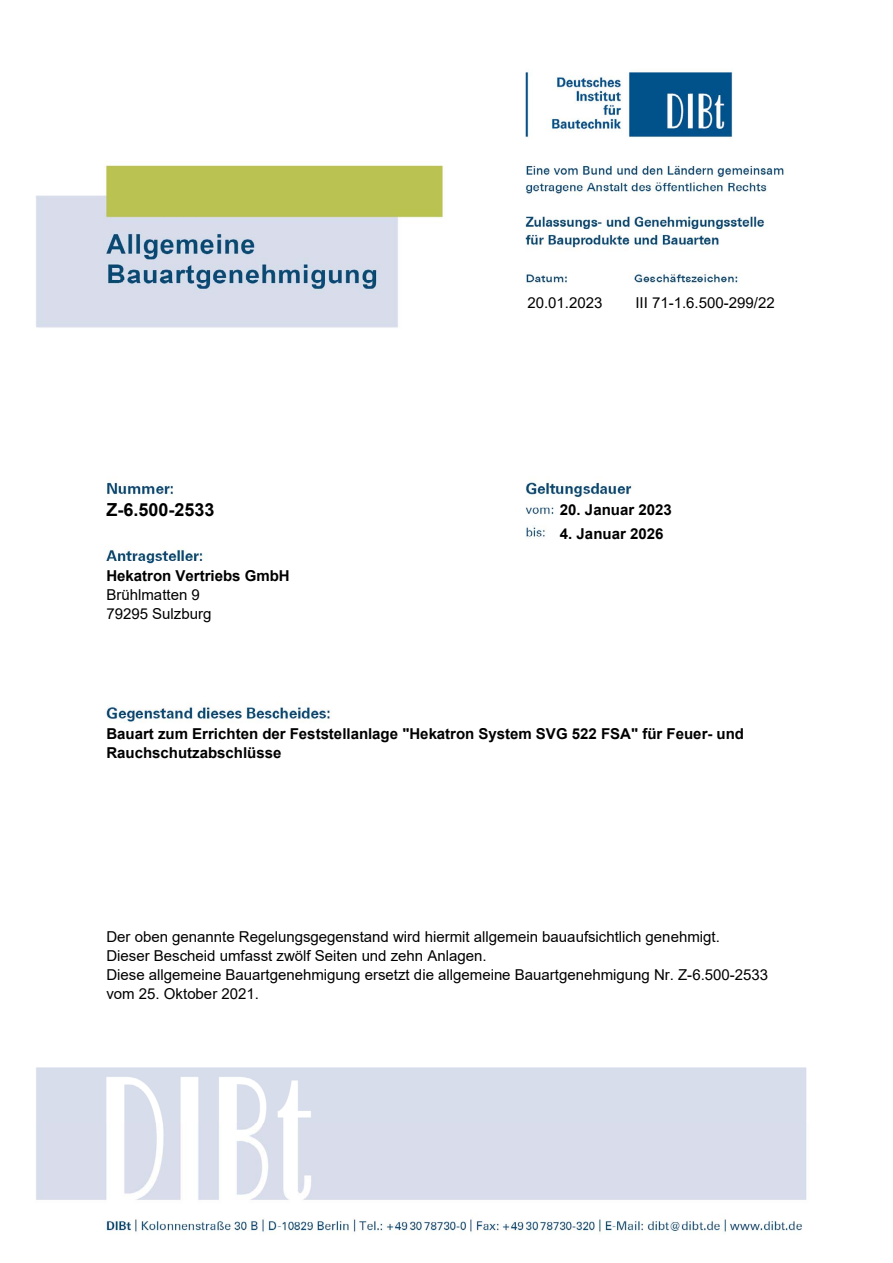
<style>
.page{position:relative;width:893px;height:1263px;background:#fff}
.page>*{position:absolute;margin:0;border:0;box-sizing:border-box;transform-origin:0 0}
.t1{font:700 18px "Arial";color:#000}
.t2{font:15px/19px "Arial";color:#000}
.t3{font:700 15px/19.2px "Arial";color:#000}
.s1{font-weight:700}
</style>
<div class="page">
<img style="left:36px;top:69px;width:771px;height:1165px">
<div style="left:0;top:842px;width:891px;height:141px;background:#fff"></div>
<div style="left:1px;top:743px;width:44px;height:319px;background:#fff"></div>
<p class="t2" style="left:527px;top:294px;width:77px">20.01.2023</p>
<p class="t2" style="left:635px;top:294px;width:141px">III 71-1.6.500-299/22</p>
<p class="t1" style="left:106px;top:497px;width:109px">Z-6.500-2533</p>
<p class="t3" style="left:560px;top:500px;width:113px">20. Januar 2023</p>
<p class="t3" style="left:560px;top:524px;width:105px">4. Januar 2026</p>
<p class="t2" style="left:106px;top:566px;width:185px"><span class="s1">Hekatron Vertriebs GmbH<br></span>Brühlmatten 9<br>79295 Sulzburg</p>
<p class="t3" style="left:106px;top:724px;width:639px">Bauart zum Errichten der Feststellanlage "Hekatron System SVG 522 FSA" für Feuer- und<br>Rauchschutzabschlüsse</p>
<p class="t2" style="left:106px;top:927px;width:663px">Der oben genannte Regelungsgegenstand wird hiermit allgemein bauaufsichtlich genehmigt.<br>Dieser Bescheid umfasst zwölf Seiten und zehn Anlagen.<br>Diese allgemeine Bauartgenehmigung ersetzt die allgemeine Bauartgenehmigung Nr. Z-6.500-2533 vom 25. Oktober 2021.</p>
</div>
